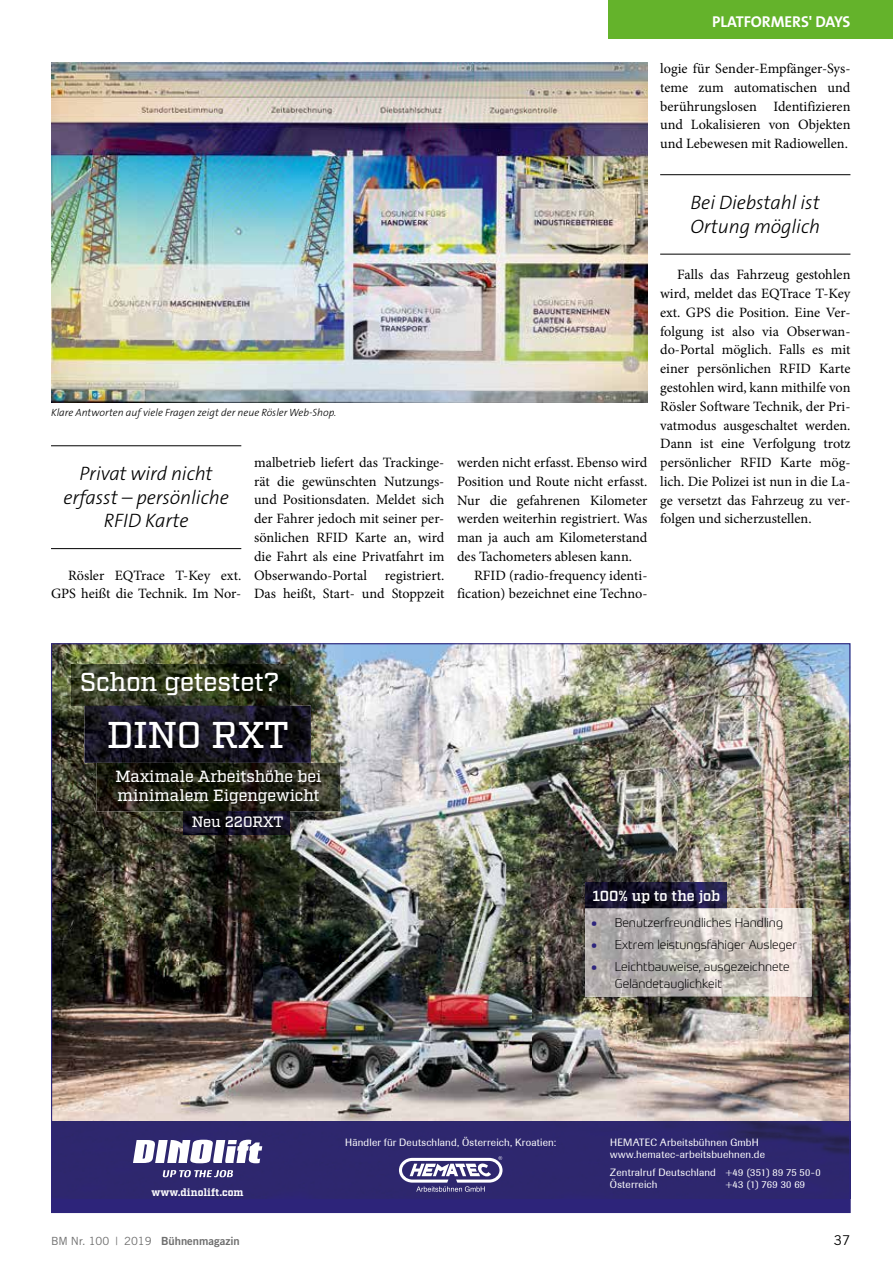
<style>
.page{position:relative;width:893px;height:1263px;background:#fff}
.page>*{position:absolute;margin:0;border:0;box-sizing:border-box;transform-origin:0 0}
.t1{font:500 37.35px "Factoria";letter-spacing:-.005em;color:#fff}
.t2{font:500 25.95px "Factoria";letter-spacing:-.01em;color:#fff}
.t3{font:italic 300 19.5px/23.4px "The Sans B3";letter-spacing:-.005em;color:#000;text-align:center}
.t4{font:500 16.2px/19.5px "Factoria";letter-spacing:-.01em;color:#fff}
.t5{font:700 15.75px "The Sans B7";letter-spacing:-.005em;color:#fff}
.t6{font:500 15px "Factoria";letter-spacing:-.005em;color:#fff}
.t7{font:600 14.7px "Factoria";letter-spacing:-.01em;color:#fff}
.t8{font:14.25px/18.8px "Minion Pro";color:#000;text-align:justify}
.t9{font:13.5px "Trade Gothic";color:#000}
.t10{font:300 12.3px/16.4px "Prometo";color:#000}
.t11{font:11.25px "Trade Gothic";color:#6e6e6e}
.t12{font:10.5px/12px "Berthold Imago";letter-spacing:.02em;color:#fff}
.t13{font:italic 300 10.5px "The Sans B3";color:#000}
.t14{font:700 10.5px "Factoria";color:#fff}
.s1{font-weight:900;color:#2d247b}
.s2{font-family:"Trade Gothic Bold Two"}
</style>
<div class="page">
<div style="left:608px;top:0;width:285px;height:39px;background:#64b32b"></div>
<img style="left:53px;top:645px;width:795px;height:51px">
<img style="left:53px;top:696px;width:51px;height:425px">
<img style="left:264px;top:696px;width:266px;height:425px">
<img style="left:530px;top:696px;width:318px;height:213px">
<img style="left:104px;top:811px;width:160px;height:310px">
<img style="left:530px;top:909px;width:107px;height:212px">
<img style="left:798px;top:909px;width:50px;height:212px">
<img style="left:637px;top:996px;width:161px;height:125px">
<div style="left:53px;top:1198px;width:795px;height:13px;background:#2d247a"></div>
<div style="left:53px;top:1121px;width:795px;height:77px;background:#2e276e"></div>
<img style="left:585px;top:882px;width:142px;height:26px">
<img style="left:585px;top:908px;width:226px;height:88px">
<svg style="left:399px;top:1156px;width:103px;height:36px"></svg>
<svg style="left:133px;top:1140px;width:129px;height:23px"></svg>
<svg style="left:163px;top:1170px;width:70px;height:7px"></svg>
<img style="left:71px;top:664px;width:219px;height:42px">
<img style="left:84px;top:706px;width:227px;height:57px">
<img style="left:96px;top:763px;width:244px;height:48px">
<img style="left:184px;top:811px;width:106px;height:23px">
<hr style="left:51px;top:445px;width:190px;height:1px;background:#000">
<hr style="left:51px;top:548px;width:190px;height:1px;background:#000">
<hr style="left:660px;top:174px;width:190px;height:1px;background:#000">
<hr style="left:660px;top:254px;width:190px;height:1px;background:#000">
<img style="left:51px;top:62px;width:596px;height:340px">
<p class="t5" style="left:712px;top:14px;width:140px">PLATFORMERS' DAYS</p>
<p class="t8" style="left:660px;top:59px;width:192px">logie für Sender-Empfänger-Sys&shy;teme zum automatischen und berührungslosen Identifizieren und Lokalisieren von Objekten und Lebewesen mit Radiowellen.</p>
<p class="t13" style="left:51px;top:407px;width:287px">Klare Antworten auf viele Fragen zeigt der neue Rösler Web-Shop.</p>
<h3 class="t3" style="left:63px;top:463px;width:167px">Privat wird nicht erfasst – persönliche<br>RFID Karte</h3>
<p class="t8" style="left:51px;top:566px;width:192px;text-align:right">Rösler EQTrace T-Key ext.<br>GPS heißt die Technik. Im Nor-</p>
<p class="t8" style="left:254px;top:453px;width:192px">malbetrieb liefert das Trackinge&shy;rät die gewünschten Nutzungs&shy;und Positionsdaten. Meldet sich der Fahrer jedoch mit seiner per&shy;sönlichen RFID Karte an, wird die Fahrt als eine Privatfahrt im Obserwando-Portal registriert.<br>Das heißt, Start- und Stoppzeit</p>
<p class="t8" style="left:457px;top:453px;width:192px">werden nicht erfasst. Ebenso wird Position und Route nicht erfasst.<br>Nur die gefahrenen Kilometer werden weiterhin registriert. Was man ja auch am Kilometerstand des Tachometers ablesen kann.</p>
<p class="t8" style="left:457px;top:566px;width:192px;text-align:right">RFID (radio-frequency identi&shy;fication) bezeichnet eine Techno-</p>
<h3 class="t3" style="left:690px;top:192px;width:131px;text-align:left">Bei Diebstahl ist<br>Ortung möglich</h3>
<p class="t8" style="left:660px;top:266px;width:192px;text-indent:17px">Falls das Fahrzeug gestohlen wird, meldet das EQTrace T-Key ext. GPS die Position. Eine Ver&shy;folgung ist also via Obserwan&shy;do-Portal möglich. Falls es mit einer persönlichen RFID Karte gestohlen wird, kann mithilfe von Rösler Software Technik, der Pri&shy;vatmodus ausgeschaltet werden.<br>Dann ist eine Verfolgung trotz persönlicher RFID Karte mög&shy;lich. Die Polizei ist nun in die La&shy;ge versetzt das Fahrzeug zu ver&shy;folgen und sicherzustellen.</p>
<h2 class="t2" style="left:80px;top:667px;width:201px">Schon getestet?</h2>
<h1 class="t1" style="left:107px;top:713px;width:183px">DINO RXT</h1>
<p class="t4" style="left:115px;top:767px;width:208px">Maximale Arbeitshöhe bei minimalem Eigengewicht</p>
<p class="t6" style="left:192px;top:813px;width:93px">Neu 220RXT</p>
<p class="t14" style="left:152px;top:1186px;width:93px">www.dinolift.com</p>
<p class="t7" style="left:593px;top:887px;width:129px">100% up to the job</p>
<p class="t10" style="left:591px;top:914px;width:193px"><span class="s1">•</span> Benutzerfreundliches Handling</p>
<p class="t10" style="left:591px;top:936px;width:207px"><span class="s1">•</span> Extrem leistungsfähiger Ausleger</p>
<p class="t10" style="left:615px;top:959px;width:176px;text-indent:-23px"><span class="s1">•</span> Leichtbauweise, ausgezeichnete<br>Geländetauglichkeit</p>
<p class="t12" style="left:345px;top:1136px;width:213px">Händler für Deutschland, Österreich, Kroatien:</p>
<p class="t12" style="left:610px;top:1136px;width:156px">HEMATEC Arbeitsbühnen GmbH www.hematec-arbeitsbuehnen.de</p>
<p class="t12" style="left:610px;top:1166px;width:212px">Zentralruf Deutschland +49 (351) 89 75 50-0<br>Österreich</p>
<p class="t12" style="left:725px;top:1178px;width:81px">+43 (1) 769 30 69</p>
<p class="t11" style="left:51px;top:1234px;width:190px">BM Nr. 100 | 2019 <span class="s2">Bühnenmagazin</span></p>
<p class="t9" style="left:834px;top:1232px;width:18px">37</p>
</div>
